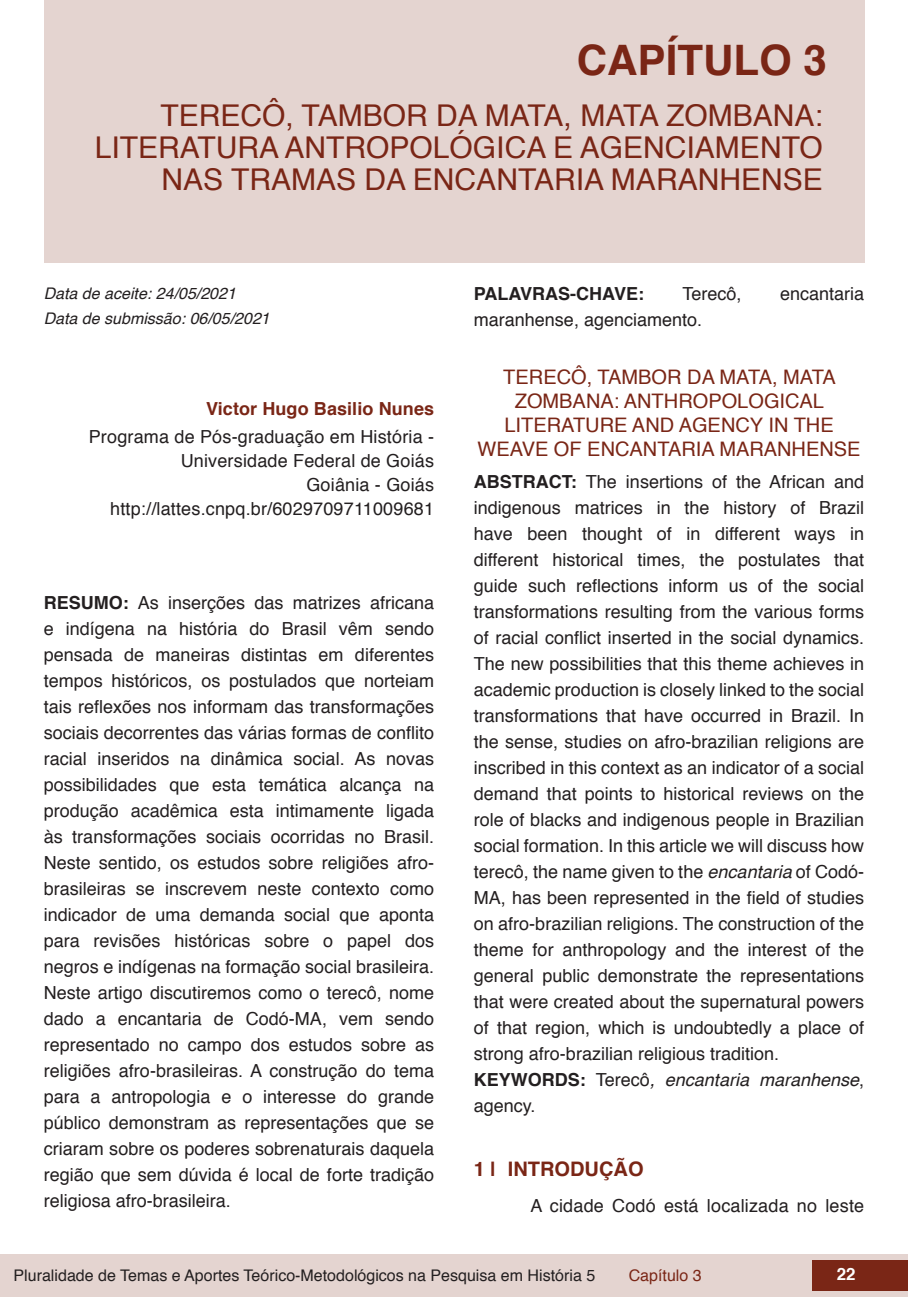
<style>
.page{position:relative;width:908px;height:1304px;background:#fff}
.page>*{position:absolute;margin:0;border:0;box-sizing:border-box;transform-origin:0 0}
.capítulos{font:700 42px "Helvetica";color:#7a2616}
.nome_artigos{font:30px/32px "Helvetica";color:#7a2616;text-align:right}
.título_Inglês{font:20px/24px "Helvetica";color:#7a2616;text-align:center}
.t1{font:700 20px "Helvetica";color:#7a2616}
.Resumos_e_PC_TXT{font:18px/26px "Helvetica";color:#231f20;text-align:justify}
.info_autores{font:18px/24px "Helvetica";letter-spacing:.01em;color:#231f20;text-align:right}
.Resumos_e_PC_TXT-2{font:italic 18px/26px "Helvetica";color:#231f20}
.txt{font:18px "Helvetica";letter-spacing:.01em;color:#231f20}
.nome_autores{font:700 18px "Helvetica";letter-spacing:.005em;color:#7a2616}
.Resumos_e_PC_TXT-3{font:700 18px "Helvetica";color:#231f20}
.t2{font:700 16.8px "Helvetica";color:#fff}
.t3{font:16px "Helvetica";color:#231f20}
.data{font:italic 16px "Helvetica";color:#231f20}
.t4{font:16px "Helvetica";color:#7a2616}
.s1{font-weight:700}
.s2{font-style:italic}
.s3{font-weight:700;font-style:normal}
.s4{font-style:normal}
</style>
<div class="page">
<div style="left:0;top:1254px;width:906px;height:43px;background:#e4d4d0"></div>
<div style="left:812px;top:1261px;width:95px;height:30px;background:#7a2616"></div>
<div style="left:44px;top:0;width:819px;height:263px;background:#e4d4d0"></div>
<p class="capítulos" style="left:576px;top:26px;width:251px">CAPÍTULO 3</p>
<p class="nome_artigos" style="left:95px;top:101px;width:729px">TERECÔ, TAMBOR DA MATA, MATA ZOMBANA:<br>LITERATURA ANTROPOLÓGICA E AGENCIAMENTO<br>NAS TRAMAS DA ENCANTARIA MARANHENSE</p>
<p class="data" style="left:44px;top:280px;width:194px">Data de aceite: 24/05/2021</p>
<p class="data" style="left:44px;top:306px;width:227px">Data de submissão: 06/05/2021</p>
<p class="nome_autores" style="left:206px;top:395px;width:229px">Victor Hugo Basilio Nunes</p>
<p class="info_autores" style="left:89px;top:425px;width:346px">Programa de Pós-graduação em História -<br>Universidade Federal de Goiás</p>
<p class="info_autores" style="left:306px;top:473px;width:129px">Goiânia - Goiás</p>
<p class="info_autores" style="left:110px;top:497px;width:325px">http://lattes.cnpq.br/6029709711009681</p>
<p class="Resumos_e_PC_TXT" style="left:44px;top:590px;width:392px"><span class="s1">RESUMO:</span> As inserções das matrizes africana e indígena na história do Brasil vêm sendo pensada de maneiras distintas em diferentes tempos históricos, os postulados que norteiam tais reflexões nos informam das transformações sociais decorrentes das várias formas de conflito racial inseridos na dinâmica social. As novas possibilidades que esta temática alcança na produção acadêmica esta intimamente ligada às transformações sociais ocorridas no Brasil.<br>Neste sentido, os estudos sobre religiões afro&shy;brasileiras se inscrevem neste contexto como indicador de uma demanda social que aponta para revisões históricas sobre o papel dos negros e indígenas na formação social brasileira.<br>Neste artigo discutiremos como o terecô, nome dado a encantaria de Codó-MA, vem sendo representado no campo dos estudos sobre as religiões afro-brasileiras. A construção do tema para a antropologia e o interesse do grande público demonstram as representações que se criaram sobre os poderes sobrenaturais daquela região que sem dúvida é local de forte tradição religiosa afro-brasileira.</p>
<p class="Resumos_e_PC_TXT-3" style="left:473px;top:279px;width:172px">PALAVRAS-CHAVE:</p>
<p class="Resumos_e_PC_TXT" style="left:682px;top:281px;width:61px">Terecô,</p>
<p class="Resumos_e_PC_TXT" style="left:779px;top:281px;width:86px">encantaria</p>
<p class="Resumos_e_PC_TXT" style="left:473px;top:307px;width:230px">maranhense, agenciamento.</p>
<p class="título_Inglês" style="left:477px;top:366px;width:384px">TERECÔ, TAMBOR DA MATA, MATA<br>ZOMBANA: ANTHROPOLOGICAL<br>LITERATURE AND AGENCY IN THE<br>WEAVE OF ENCANTARIA MARANHENSE</p>
<p class="Resumos_e_PC_TXT" style="left:473px;top:469px;width:392px"><span class="s1">ABSTRACT:</span> The insertions of the African and indigenous matrices in the history of Brazil have been thought of in different ways in different historical times, the postulates that guide such reflections inform us of the social transformations resulting from the various forms of racial conflict inserted in the social dynamics.<br>The new possibilities that this theme achieves in academic production is closely linked to the social transformations that have occurred in Brazil. In the sense, studies on afro-brazilian religions are inscribed in this context as an indicator of a social demand that points to historical reviews on the role of blacks and indigenous people in Brazilian social formation. In this article we will discuss how terecô, the name given to the <span class="s2">encantaria</span> of Codó-MA, has been represented in the field of studies on afro-brazilian religions. The construction of the theme for anthropology and the interest of the general public demonstrate the representations that were created about the supernatural powers of that region, which is undoubtedly a place of strong afro-brazilian religious tradition.</p>
<p class="Resumos_e_PC_TXT-2" style="left:473px;top:1067px;width:392px"><span class="s3">KEYWORDS:</span> <span class="s4">Terecô</span>, encantaria maranhense<span class="s4">, agency.</span></p>
<p class="t1" style="left:473px;top:1153px;width:171px">1 | INTRODUÇÃO</p>
<p class="txt" style="left:530px;top:1191px;width:335px">A cidade Codó está localizada no leste</p>
<p class="t3" style="left:14px;top:1263px;width:583px">Pluralidade de Temas e Aportes Teórico-Metodológicos na Pesquisa em História 5</p>
<p class="t4" style="left:628px;top:1263px;width:74px">Capítulo 3</p>
<p class="t2" style="left:836px;top:1261px;width:20px">22</p>
</div>
